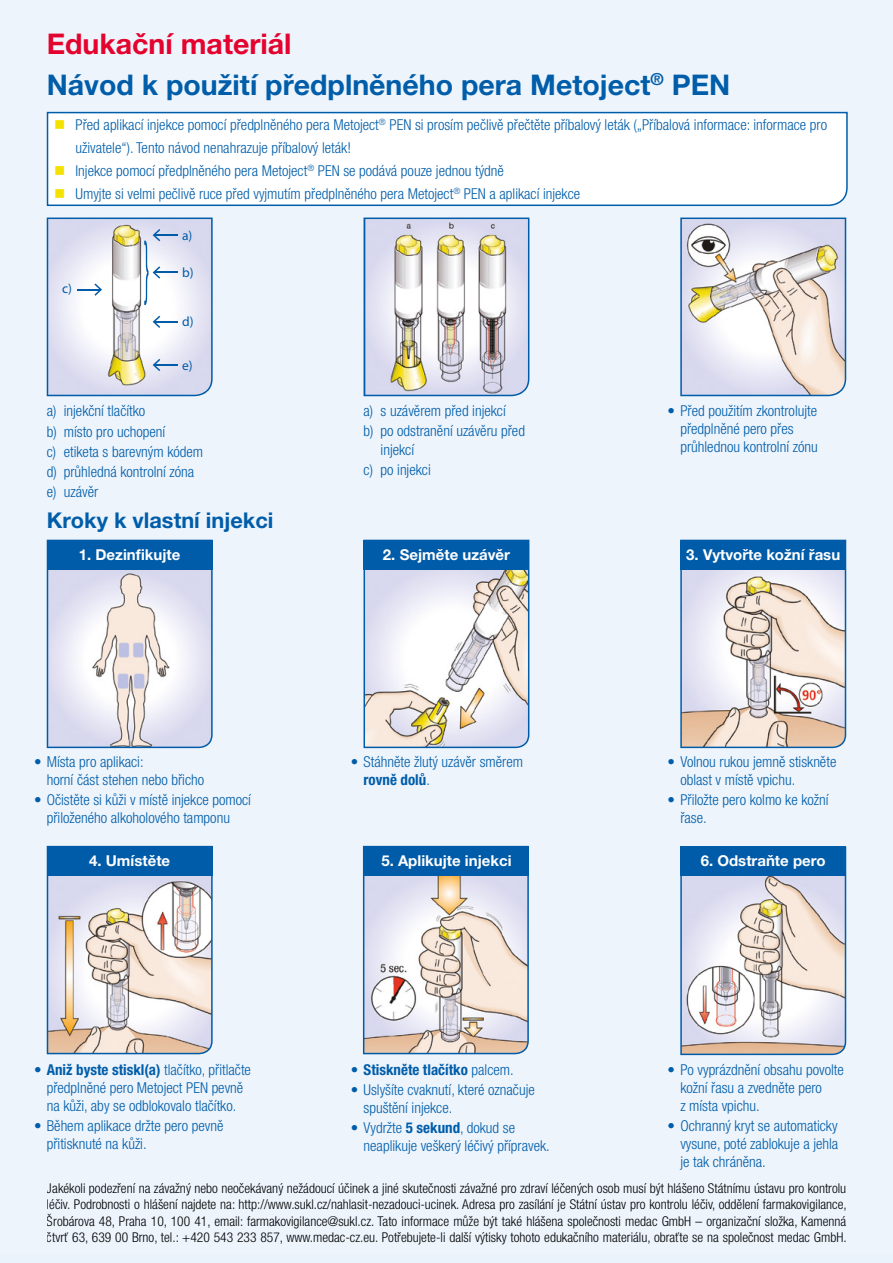
<style>
.page{position:relative;width:893px;height:1263px;background:#fff}
.page>*{position:absolute;margin:0;border:0;box-sizing:border-box;transform-origin:0 0}
.t1{font:700 28.5px/40.5px "Helvetica Neue LT Pro";color:#005da9}
.t2{font:700 21.75px "Helvetica Neue LT Pro";color:#005da9}
.t3{font:300 condensed 15px/18px "Helvetica Neue LT Pro";color:#005da9}
.t4{font:700 15px "Helvetica Neue LT Pro";color:#fff}
.t5{font:700 condensed 15px "Helvetica Neue LT Pro";color:#005da9}
.t6{font:300 condensed 13.5px/16.2px "Helvetica Neue LT Pro";color:#000;text-align:justify}
.t7{font:13.5px "Helvetica Neue LT Com";color:#005ba8}
.s1{color:#e4032e}
.s2{font-weight:700}
.s3{font-weight:300}
</style>
<div class="page">
<div style="left:0;top:0;width:893px;height:1254px;background:#edf4fc"></div>
<svg style="left:364px;top:218px;width:165px;height:178px"></svg>
<svg style="left:680px;top:218px;width:166px;height:178px"></svg>
<svg style="left:47px;top:570px;width:166px;height:178px"></svg>
<div style="left:47px;top:540px;width:166px;height:30px;background:#005ba8"></div>
<svg style="left:364px;top:540px;width:165px;height:208px"></svg>
<div style="left:364px;top:541px;width:165px;height:29px;background:#005ba8"></div>
<svg style="left:680px;top:540px;width:166px;height:208px"></svg>
<div style="left:680px;top:541px;width:166px;height:29px;background:#005ba8"></div>
<svg style="left:47px;top:875px;width:166px;height:179px"></svg>
<div style="left:47px;top:846px;width:166px;height:29px;background:#005ba8"></div>
<svg style="left:363px;top:846px;width:166px;height:208px"></svg>
<div style="left:364px;top:846px;width:165px;height:29px;background:#005ba8"></div>
<svg style="left:680px;top:875px;width:166px;height:180px"></svg>
<div style="left:680px;top:846px;width:166px;height:29px;background:#005ba8"></div>
<svg style="left:47px;top:218px;width:166px;height:178px"></svg>
<div style="left:46px;top:111px;width:802px;height:96px;background:#fff"></div>
<svg style="left:56px;top:120px;width:8px;height:9px"></svg>
<svg style="left:56px;top:166px;width:8px;height:9px"></svg>
<svg style="left:56px;top:189px;width:8px;height:8px"></svg>
<h1 class="t1" style="left:47px;top:23px;width:685px"><span class="s1">Edukační materiál<br></span>Návod k použití předplněného pera Metoject<sup>®</sup> PEN</h1>
<p class="t3" style="left:76px;top:113px;width:753px;line-height:22.8px">Před aplikací injekce pomocí předplněného pera Metoject<sup>®</sup> PEN si prosím pečlivě přečtěte příbalový leták („Příbalová informace: informace pro uživatele“). Tento návod nenahrazuje příbalový leták!<br>Injekce pomocí předplněného pera Metoject<sup>®</sup> PEN se podává pouze jednou týdně<br>Umyjte si velmi pečlivě ruce před vyjmutím předplněného pera Metoject<sup>®</sup> PEN a aplikací injekce</p>
<p class="t7" style="left:182px;top:227px;width:12px">a)</p>
<p class="t7" style="left:62px;top:280px;width:11px">c)</p>
<p class="t7" style="left:182px;top:264px;width:13px">b)</p>
<p class="t7" style="left:182px;top:314px;width:13px">d)</p>
<p class="t7" style="left:182px;top:357px;width:12px">e)</p>
<p class="t3" style="left:47px;top:401px;width:158px;line-height:20.1px">a) injekční tlačítko<br>b) místo pro uchopení<br>c) etiketa s barevným kódem d) průhledná kontrolní zóna e) uzávěr</p>
<h2 class="t2" style="left:47px;top:507px;width:228px">Kroky k vlastní injekci</h2>
<p class="t4" style="left:79px;top:546px;width:103px">1. Dezinfikujte</p>
<p class="t3" style="left:47px;top:753px;width:159px;text-indent:-13px">• Místa pro aplikaci:<br>horní část stehen nebo břicho</p>
<p class="t3" style="left:34px;top:791px;width:219px;text-align:center">• Očistěte si kůži v místě injekce pomocí přiloženého alkoholového tamponu</p>
<p class="t4" style="left:89px;top:851px;width:83px">4. Umístěte</p>
<p class="t3" style="left:34px;top:1060px;width:218px;text-align:center">• <span class="s2">Aniž byste stiskl(a)</span> tlačítko, přitlačte předplněné pero Metoject PEN pevně<br>na kůži, aby se odblokovalo tlačítko.</p>
<p class="t3" style="left:47px;top:1117px;width:178px;text-indent:-13px">• Během aplikace držte pero pevně přitisknuté na kůži.</p>
<p class="t3" style="left:364px;top:401px;width:163px;line-height:20.1px">a) s uzávěrem před injekcí<br>b) po odstranění uzávěru před</p>
<p class="t3" style="left:364px;top:439px;width:69px;line-height:20.1px;text-align:center">injekcí<br>c) po injekci</p>
<p class="t4" style="left:383px;top:546px;width:128px">2. Sejměte uzávěr</p>
<p class="t3" style="left:364px;top:753px;width:161px;text-indent:-13px">• Stáhněte žlutý uzávěr směrem <span class="s2">rovně dolů</span>.</p>
<p class="t4" style="left:381px;top:851px;width:132px">5. Aplikujte injekci</p>
<p class="t5" style="left:351px;top:1060px;width:164px"><span class="s3">•</span> Stiskněte tlačítko <span class="s3">palcem.</span></p>
<p class="t3" style="left:364px;top:1081px;width:173px;text-indent:-13px">• Uslyšíte cvaknutí, které označuje spuštění injekce.</p>
<p class="t3" style="left:364px;top:1119px;width:188px;text-indent:-13px">• Vydržte <span class="s2">5 sekund</span>, dokud se neaplikuje veškerý léčivý přípravek.</p>
<p class="t3" style="left:680px;top:402px;width:139px;text-indent:-13px">• Před použitím zkontrolujte předplněné pero přes průhlednou kontrolní zónu</p>
<p class="t4" style="left:686px;top:546px;width:155px">3. Vytvořte kožní řasu</p>
<p class="t3" style="left:680px;top:753px;width:157px;text-indent:-13px">• Volnou rukou jemně stiskněte oblast v místě vpichu.</p>
<p class="t3" style="left:680px;top:791px;width:150px;text-indent:-13px">• Přiložte pero kolmo ke kožní řase.</p>
<p class="t4" style="left:701px;top:851px;width:127px">6. Odstraňte pero</p>
<p class="t3" style="left:680px;top:1060px;width:165px;text-indent:-13px">• Po vyprázdnění obsahu povolte kožní řasu a zvedněte pero<br>z místa vpichu.</p>
<p class="t3" style="left:680px;top:1117px;width:159px;text-align:justify;text-indent:-13px">• Ochranný kryt se automaticky vysune, poté zablokuje a jehla je tak chráněna.</p>
<p class="t6" style="left:47px;top:1180px;width:801px">Jakékoli podezření na závažný nebo neočekávaný nežádoucí účinek a jiné skutečnosti závažné pro zdraví léčených osob musí být hlášeno Státnímu ústavu pro kontrolu léčiv. Podrobnosti o hlášení najdete na: http://www.sukl.cz/nahlasit-nezadouci-ucinek. Adresa pro zasílání je Státní ústav pro kontrolu léčiv, oddělení farmakovigilance, Šrobárova 48, Praha 10, 100 41, email: farmakovigilance@sukl.cz. Tato informace může být také hlášena společnosti medac GmbH – organizační složka, Kamenná čtvrť 63, 639 00 Brno, tel.: +420 543 233 857, www.medac-cz.eu. Potřebujete-li další výtisky tohoto edukačního materiálu, obraťte se na společnost medac GmbH.</p>
</div>
